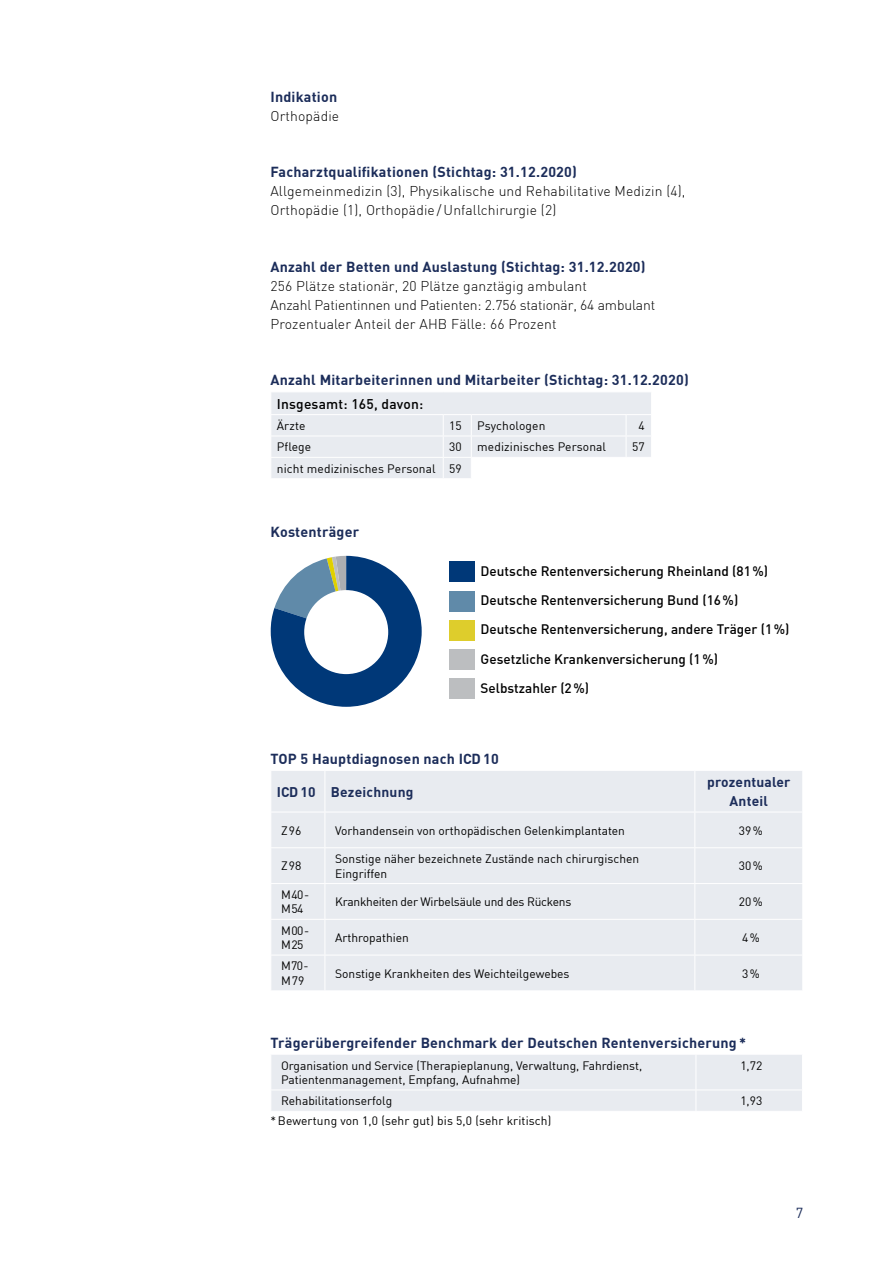
<style>
.page{position:relative;width:893px;height:1263px;background:#fff}
.page>*{position:absolute;margin:0;border:0;box-sizing:border-box;transform-origin:0 0}
.t1{font:700 14.25px "DIN";letter-spacing:.015em;color:#1c2d5a}
.t2{font:14.25px "DIN";color:#1c2d5a}
.t3{font:300 13.95px/18.9px "DIN";letter-spacing:.01em;color:#000}
.t4{font:700 13.8px/18.9px "DIN";letter-spacing:.015em;color:#1c2d5a;text-align:center}
.t5{font:500 13.8px "DIN";letter-spacing:.015em;color:#000}
.t6{font:500 13.5px/29.1px "DIN";color:#000}
.t7{font:12px/14.4px "DIN";color:#000}
.t8{font:12px "DIN";letter-spacing:-.02em;color:#000}
</style>
<div class="page">
<svg style="left:271px;top:392px;width:380px;height:86px"></svg>
<div style="left:271px;top:771px;width:531px;height:219px;background:#e8ebf0"></div>
<hr style="left:325px;top:771px;width:1px;height:41px;background:#fff">
<hr style="left:694px;top:771px;width:1px;height:41px;background:#fff">
<hr style="left:270px;top:812px;width:55px;height:1px;background:#fff">
<hr style="left:325px;top:812px;width:370px;height:1px;background:#fff">
<hr style="left:325px;top:812px;width:1px;height:35px;background:#fff">
<hr style="left:695px;top:812px;width:108px;height:1px;background:#fff">
<hr style="left:694px;top:812px;width:1px;height:35px;background:#fff">
<hr style="left:270px;top:847px;width:55px;height:1px;background:#fff">
<hr style="left:325px;top:847px;width:370px;height:1px;background:#fff">
<hr style="left:325px;top:848px;width:1px;height:35px;background:#fff">
<hr style="left:695px;top:847px;width:108px;height:1px;background:#fff">
<hr style="left:694px;top:848px;width:1px;height:35px;background:#fff">
<hr style="left:270px;top:883px;width:55px;height:1px;background:#fff">
<hr style="left:325px;top:883px;width:370px;height:1px;background:#fff">
<hr style="left:325px;top:884px;width:1px;height:35px;background:#fff">
<hr style="left:695px;top:883px;width:108px;height:1px;background:#fff">
<hr style="left:694px;top:884px;width:1px;height:35px;background:#fff">
<hr style="left:270px;top:919px;width:55px;height:1px;background:#fff">
<hr style="left:325px;top:919px;width:370px;height:1px;background:#fff">
<hr style="left:325px;top:920px;width:1px;height:35px;background:#fff">
<hr style="left:695px;top:919px;width:108px;height:1px;background:#fff">
<hr style="left:694px;top:920px;width:1px;height:35px;background:#fff">
<hr style="left:270px;top:955px;width:55px;height:1px;background:#fff">
<hr style="left:325px;top:955px;width:370px;height:1px;background:#fff">
<hr style="left:325px;top:955px;width:1px;height:35px;background:#fff">
<hr style="left:695px;top:955px;width:108px;height:1px;background:#fff">
<hr style="left:694px;top:955px;width:1px;height:35px;background:#fff">
<div style="left:271px;top:1055px;width:531px;height:56px;background:#e8ebf0"></div>
<div style="left:449px;top:562px;width:25px;height:20px;background:#003878"></div>
<div style="left:449px;top:591px;width:25px;height:20px;background:#608aa9"></div>
<div style="left:449px;top:620px;width:25px;height:20px;background:#decd2c"></div>
<div style="left:449px;top:650px;width:25px;height:20px;background:#bcbec0"></div>
<div style="left:449px;top:679px;width:25px;height:20px;background:#bcbec0"></div>
<svg style="left:271px;top:556px;width:151px;height:151px"></svg>
<div style="left:304px;top:590px;width:84px;height:84px;background:#fff;border-radius:50%"></div>
<p class="t1" style="left:270px;top:87px;width:68px">Indikation</p>
<p class="t3" style="left:270px;top:106px;width:70px">Orthopädie</p>
<p class="t1" style="left:270px;top:163px;width:308px">Facharztqualifikationen (Stichtag: 31.12.2020)</p>
<p class="t3" style="left:270px;top:182px;width:416px">Allgemeinmedizin (3), Physikalische und Rehabilitative Medizin (4),<br>Orthopädie (1), Orthopädie /Unfallchirurgie (2)</p>
<p class="t1" style="left:270px;top:257px;width:377px">Anzahl der Betten und Auslastung (Stichtag: 31.12.2020)</p>
<p class="t3" style="left:270px;top:276px;width:386px">256 Plätze stationär, 20 Plätze ganztägig ambulant<br>Anzahl Patientinnen und Patienten: 2.756 stationär, 64 ambulant<br>Prozentualer Anteil der AHB Fälle: 66 Prozent</p>
<p class="t1" style="left:270px;top:371px;width:420px">Anzahl Mitarbeiterinnen und Mitarbeiter (Stichtag: 31.12.2020)</p>
<p class="t5" style="left:277px;top:395px;width:148px">Insgesamt: 165, davon:</p>
<p class="t7" style="left:277px;top:418px;width:30px">Ärzte</p>
<p class="t7" style="left:449px;top:418px;width:14px">15</p>
<p class="t7" style="left:477px;top:418px;width:70px">Psychologen</p>
<p class="t7" style="left:638px;top:418px;width:8px">4</p>
<p class="t7" style="left:277px;top:440px;width:36px">Pflege</p>
<p class="t7" style="left:449px;top:440px;width:14px">30</p>
<p class="t7" style="left:477px;top:440px;width:130px">medizinisches Personal</p>
<p class="t7" style="left:632px;top:440px;width:14px">57</p>
<p class="t7" style="left:277px;top:461px;width:187px">nicht medizinisches Personal 59</p>
<p class="t1" style="left:270px;top:522px;width:90px">Kostenträger</p>
<p class="t6" style="left:481px;top:556px;width:310px">Deutsche Rentenversicherung Rheinland (81%)<br>Deutsche Rentenversicherung Bund (16%)<br>Deutsche Rentenversicherung, andere Träger (1%)</p>
<p class="t6" style="left:481px;top:644px;width:239px">Gesetzliche Krankenversicherung (1%)<br>Selbstzahler (2%)</p>
<p class="t1" style="left:270px;top:749px;width:230px">TOP 5 Hauptdiagnosen nach ICD10</p>
<p class="t4" style="left:277px;top:781px;width:138px">ICD10 Bezeichnung</p>
<p class="t4" style="left:707px;top:772px;width:85px">prozentualer<br>Anteil</p>
<p class="t7" style="left:281px;top:823px;width:22px">Z96</p>
<p class="t7" style="left:335px;top:823px;width:291px">Vorhandensein von orthopädischen Gelenkimplantaten</p>
<p class="t7" style="left:739px;top:823px;width:26px">39%</p>
<p class="t7" style="left:281px;top:858px;width:22px">Z98</p>
<p class="t7" style="left:335px;top:851px;width:306px">Sonstige näher bezeichnete Zustände nach chirurgischen<br>Eingriffen</p>
<p class="t7" style="left:739px;top:858px;width:26px">30%</p>
<p class="t7" style="left:281px;top:887px;width:30px">M40-<br>M54</p>
<p class="t8" style="left:335px;top:894px;width:238px">Krankheiten der Wirbelsäule und des Rückens</p>
<p class="t7" style="left:739px;top:894px;width:26px">20%</p>
<p class="t7" style="left:281px;top:923px;width:30px">M00-<br>M25</p>
<p class="t7" style="left:335px;top:930px;width:75px">Arthropathien</p>
<p class="t7" style="left:742px;top:930px;width:19px">4%</p>
<p class="t7" style="left:281px;top:959px;width:29px">M70-<br>M79</p>
<p class="t7" style="left:335px;top:966px;width:236px">Sonstige Krankheiten des Weichteilgewebes</p>
<p class="t7" style="left:742px;top:966px;width:19px">3%</p>
<p class="t1" style="left:270px;top:1033px;width:477px">Trägerübergreifender Benchmark der Deutschen Rentenversicherung *</p>
<p class="t7" style="left:281px;top:1058px;width:363px">Organisation und Service (Therapieplanung, Verwaltung, Fahrdienst,<br>Patientenmanagement, Empfang, Aufnahme)</p>
<p class="t7" style="left:740px;top:1058px;width:23px">1,72</p>
<p class="t7" style="left:281px;top:1093px;width:113px">Rehabilitationserfolg</p>
<p class="t7" style="left:740px;top:1093px;width:23px">1,93</p>
<p class="t7" style="left:270px;top:1113px;width:282px">*Bewertung von 1,0 (sehr gut) bis 5,0 (sehr kritisch)</p>
<p class="t2" style="left:796px;top:1204px;width:9px">7</p>
</div>
